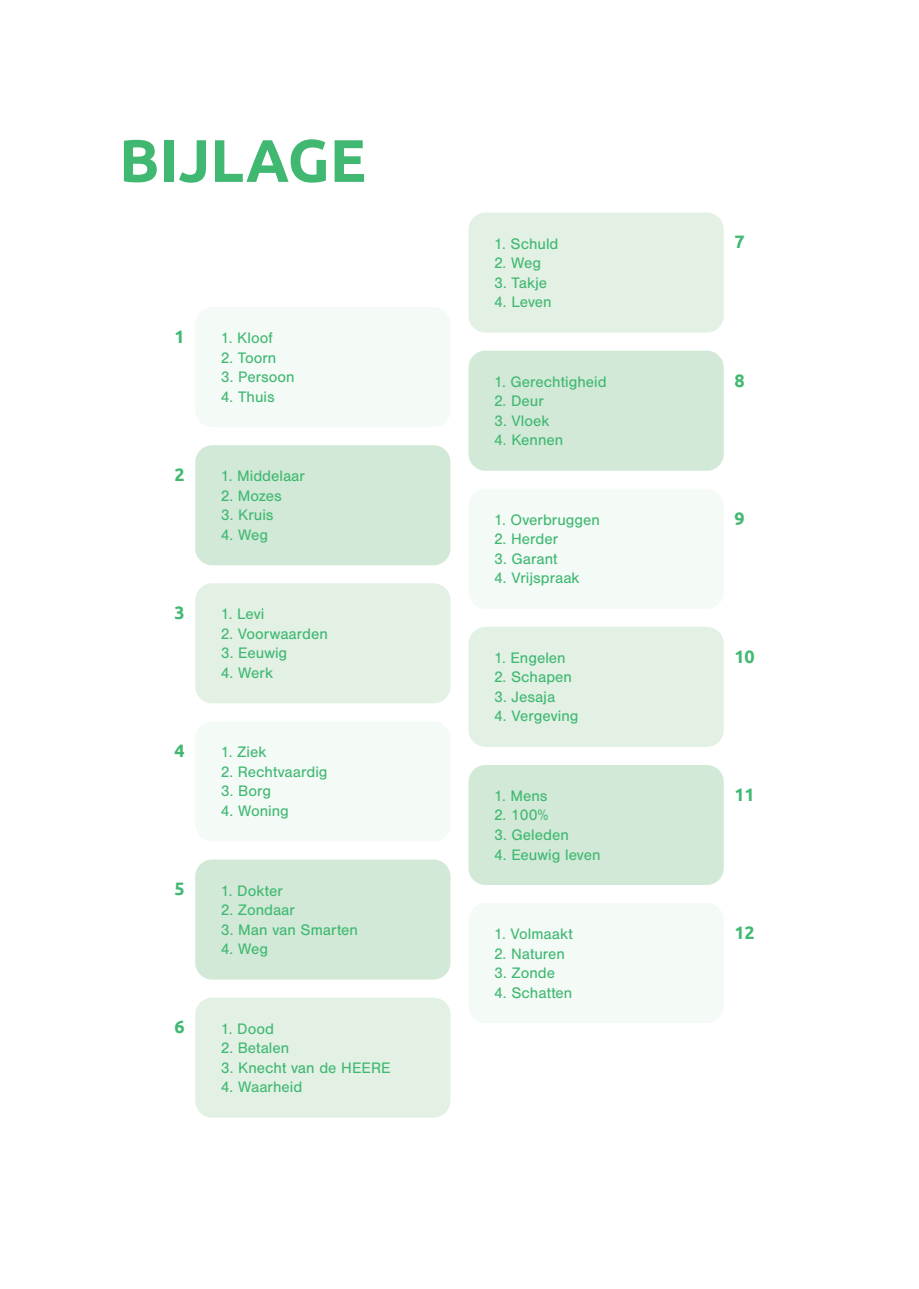
<style>
.page{position:relative;width:919px;height:1289px;background:#fff}
.page>*{position:absolute;margin:0;border:0;box-sizing:border-box;transform-origin:0 0}
.t1{font:700 60px "Ubuntu";color:#40b872}
.t2{font:700 18px "Ubuntu";color:#40b872}
.t3{font:15.75px "Nimbus San";color:#40b872}
</style>
<div class="page">
<div style="left:195px;top:307px;width:255px;height:120px;background:#f4faf6;border-radius:17px"></div>
<div style="left:468px;top:350px;width:255px;height:121px;background:#d1e9d6;border-radius:17px"></div>
<div style="left:195px;top:445px;width:255px;height:120px;background:#d1e9d6;border-radius:17px"></div>
<div style="left:468px;top:489px;width:255px;height:120px;background:#f4faf6;border-radius:17px"></div>
<div style="left:195px;top:721px;width:255px;height:120px;background:#f4faf6;border-radius:17px"></div>
<div style="left:468px;top:765px;width:255px;height:120px;background:#d1e9d6;border-radius:17px"></div>
<div style="left:195px;top:583px;width:255px;height:120px;background:#e2f1e4;border-radius:17px"></div>
<div style="left:468px;top:627px;width:255px;height:120px;background:#e2f1e4;border-radius:17px"></div>
<div style="left:195px;top:859px;width:255px;height:120px;background:#d1e9d6;border-radius:17px"></div>
<div style="left:468px;top:903px;width:255px;height:120px;background:#f4faf6;border-radius:17px"></div>
<div style="left:195px;top:997px;width:255px;height:120px;background:#e2f1e4;border-radius:17px"></div>
<div style="left:468px;top:212px;width:255px;height:120px;background:#e2f1e4;border-radius:17px"></div>
<h1 class="t1" style="left:119px;top:124px;width:248px">BIJLAGE</h1>
<p class="t2" style="left:174px;top:326px;width:12px">1</p>
<p class="t3" style="left:221px;top:329px;width:53px">1. Kloof</p>
<p class="t3" style="left:221px;top:349px;width:57px">2. Toorn</p>
<p class="t3" style="left:221px;top:368px;width:75px">3. Persoon</p>
<p class="t3" style="left:221px;top:388px;width:56px">4. Thuis</p>
<p class="t2" style="left:174px;top:464px;width:12px">2</p>
<p class="t3" style="left:221px;top:467px;width:86px">1. Middelaar</p>
<p class="t3" style="left:221px;top:487px;width:63px">2. Mozes</p>
<p class="t3" style="left:221px;top:506px;width:54px">3. Kruis</p>
<p class="t3" style="left:221px;top:526px;width:49px">4. Weg</p>
<p class="t2" style="left:174px;top:602px;width:12px">3</p>
<p class="t3" style="left:221px;top:605px;width:45px">1. Levi</p>
<p class="t3" style="left:221px;top:625px;width:109px">2. Voorwaarden</p>
<p class="t3" style="left:221px;top:644px;width:68px">3. Eeuwig</p>
<p class="t3" style="left:221px;top:664px;width:54px">4. Werk</p>
<p class="t2" style="left:174px;top:740px;width:12px">4</p>
<p class="t3" style="left:221px;top:743px;width:47px">1. Ziek</p>
<p class="t3" style="left:221px;top:763px;width:108px">2. Rechtvaardig</p>
<p class="t3" style="left:221px;top:782px;width:52px">3. Borg</p>
<p class="t3" style="left:221px;top:802px;width:70px">4. Woning</p>
<p class="t2" style="left:174px;top:878px;width:12px">5</p>
<p class="t3" style="left:221px;top:881px;width:64px">1. Dokter</p>
<p class="t3" style="left:221px;top:901px;width:76px">2. Zondaar</p>
<p class="t3" style="left:221px;top:920px;width:139px">3. Man van Smarten</p>
<p class="t3" style="left:221px;top:940px;width:49px">4. Weg</p>
<p class="t2" style="left:174px;top:1016px;width:12px">6</p>
<p class="t3" style="left:221px;top:1019px;width:55px">1. Dood</p>
<p class="t3" style="left:221px;top:1039px;width:70px">2. Betalen</p>
<p class="t3" style="left:221px;top:1058px;width:171px">3. Knecht van de HEERE</p>
<p class="t3" style="left:221px;top:1078px;width:83px">4. Waarheid</p>
<p class="t3" style="left:494px;top:235px;width:66px">1. Schuld</p>
<p class="t3" style="left:494px;top:254px;width:49px">2. Weg</p>
<p class="t3" style="left:494px;top:274px;width:55px">3. Takje</p>
<p class="t3" style="left:494px;top:293px;width:59px">4. Leven</p>
<p class="t3" style="left:494px;top:373px;width:114px">1. Gerechtigheid</p>
<p class="t3" style="left:494px;top:392px;width:51px">2. Deur</p>
<p class="t3" style="left:494px;top:412px;width:57px">3. Vloek</p>
<p class="t3" style="left:494px;top:431px;width:71px">4. Kennen</p>
<p class="t3" style="left:494px;top:511px;width:107px">1. Overbruggen</p>
<p class="t3" style="left:494px;top:530px;width:66px">2. Herder</p>
<p class="t3" style="left:494px;top:550px;width:65px">3. Garant</p>
<p class="t3" style="left:494px;top:569px;width:87px">4. Vrijspraak</p>
<p class="t3" style="left:494px;top:649px;width:73px">1. Engelen</p>
<p class="t3" style="left:494px;top:668px;width:79px">2. Schapen</p>
<p class="t3" style="left:494px;top:688px;width:63px">3. Jesaja</p>
<p class="t3" style="left:494px;top:707px;width:86px">4. Vergeving</p>
<p class="t3" style="left:494px;top:787px;width:55px">1. Mens</p>
<p class="t3" style="left:494px;top:806px;width:56px">2. 100%</p>
<p class="t3" style="left:494px;top:826px;width:76px">3. Geleden</p>
<p class="t3" style="left:494px;top:845px;width:108px">4. Eeuwig leven</p>
<p class="t3" style="left:494px;top:925px;width:80px">1. Volmaakt</p>
<p class="t3" style="left:494px;top:944px;width:73px">2. Naturen</p>
<p class="t3" style="left:494px;top:964px;width:63px">3. Zonde</p>
<p class="t3" style="left:494px;top:983px;width:80px">4. Schatten</p>
<p class="t2" style="left:734px;top:231px;width:12px">7</p>
<p class="t2" style="left:734px;top:369px;width:12px">8</p>
<p class="t2" style="left:734px;top:507px;width:12px">9</p>
<p class="t2" style="left:734px;top:645px;width:22px">10</p>
<p class="t2" style="left:734px;top:783px;width:22px">11</p>
<p class="t2" style="left:734px;top:921px;width:22px">12</p>
</div>
